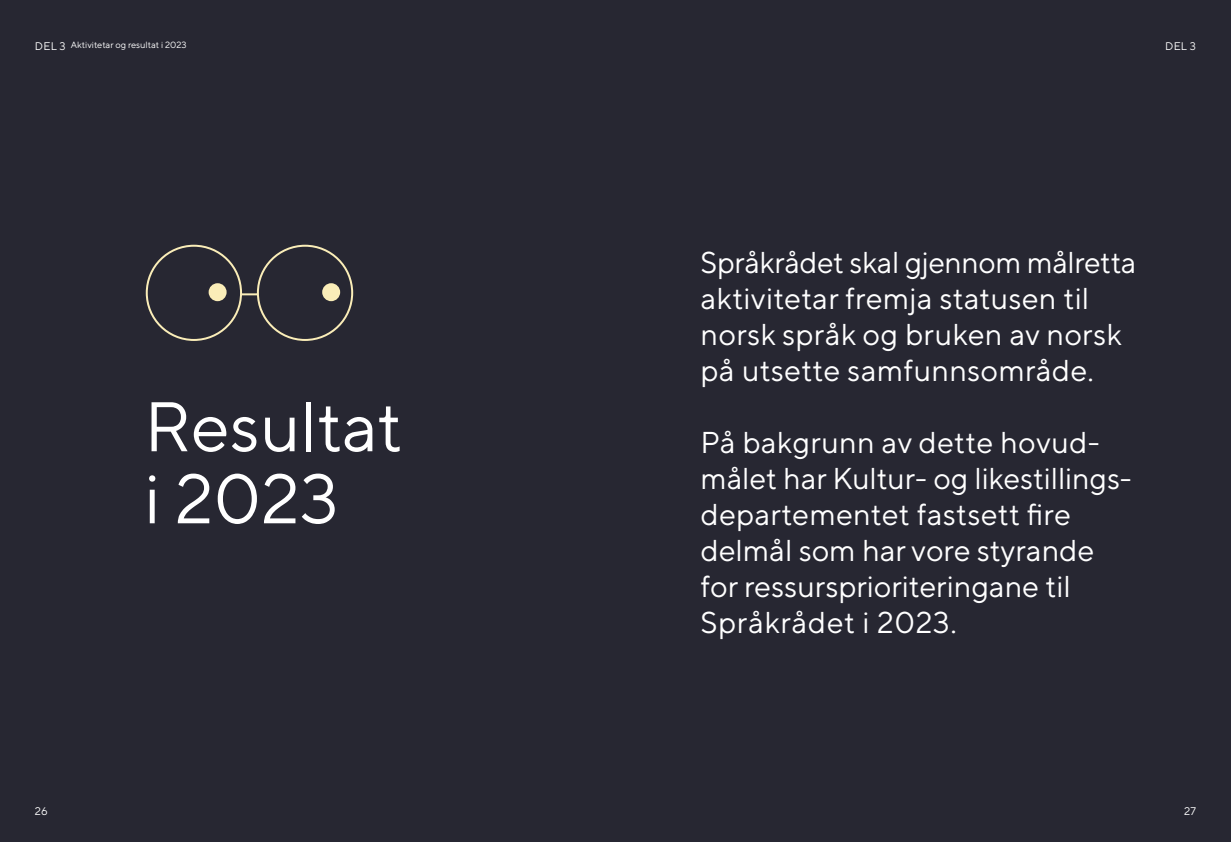
<style>
.page{position:relative;width:1231px;height:842px;background:#fff}
.page>*{position:absolute;margin:0;border:0;box-sizing:border-box;transform-origin:0 0}
.t1{font:70px/72px "TT Norms Pro";color:#fff}
.t2{font:30px/36px "TT Norms Pro";color:#fff}
.t3{font:11px "TT Norms Pro";letter-spacing:.02em;color:#fff}
.t4{font:9px "TT Norms Pro";color:#fff}
</style>
<div class="page">
<div style="left:0;top:0;width:1230px;height:842px;background:#272732"></div>
<svg style="left:145px;top:244px;width:209px;height:97px"></svg>
<div style="left:209px;top:283px;width:17px;height:18px;background:#faedb8;border-radius:50%"></div>
<div style="left:322px;top:283px;width:18px;height:18px;background:#faedb8;border-radius:50%"></div>
<p class="t3" style="left:35px;top:39px;width:32px">DEL 3</p>
<p class="t3" style="left:1164px;top:39px;width:32px">DEL 3</p>
<p class="t4" style="left:71px;top:39px;width:117px">Aktivitetar og resultat i 2023</p>
<h1 class="t1" style="left:144px;top:388px;width:260px">Resultat i 2023</h1>
<p class="t2" style="left:700px;top:244px;width:437px">Språkrådet skal gjennom målretta aktivitetar fremja statusen til norsk språk og bruken av norsk på utsette samfunnsområde.</p>
<p class="t2" style="left:700px;top:424px;width:430px">På bakgrunn av dette hovud&shy;målet har Kultur- og likestillings&shy;departementet fastsett fire delmål som har vore styrande for ressursprioriteringane til<br>Språkrådet i 2023.</p>
<p class="t3" style="left:35px;top:804px;width:14px">26</p>
<p class="t3" style="left:1184px;top:804px;width:13px">27</p>
</div>
